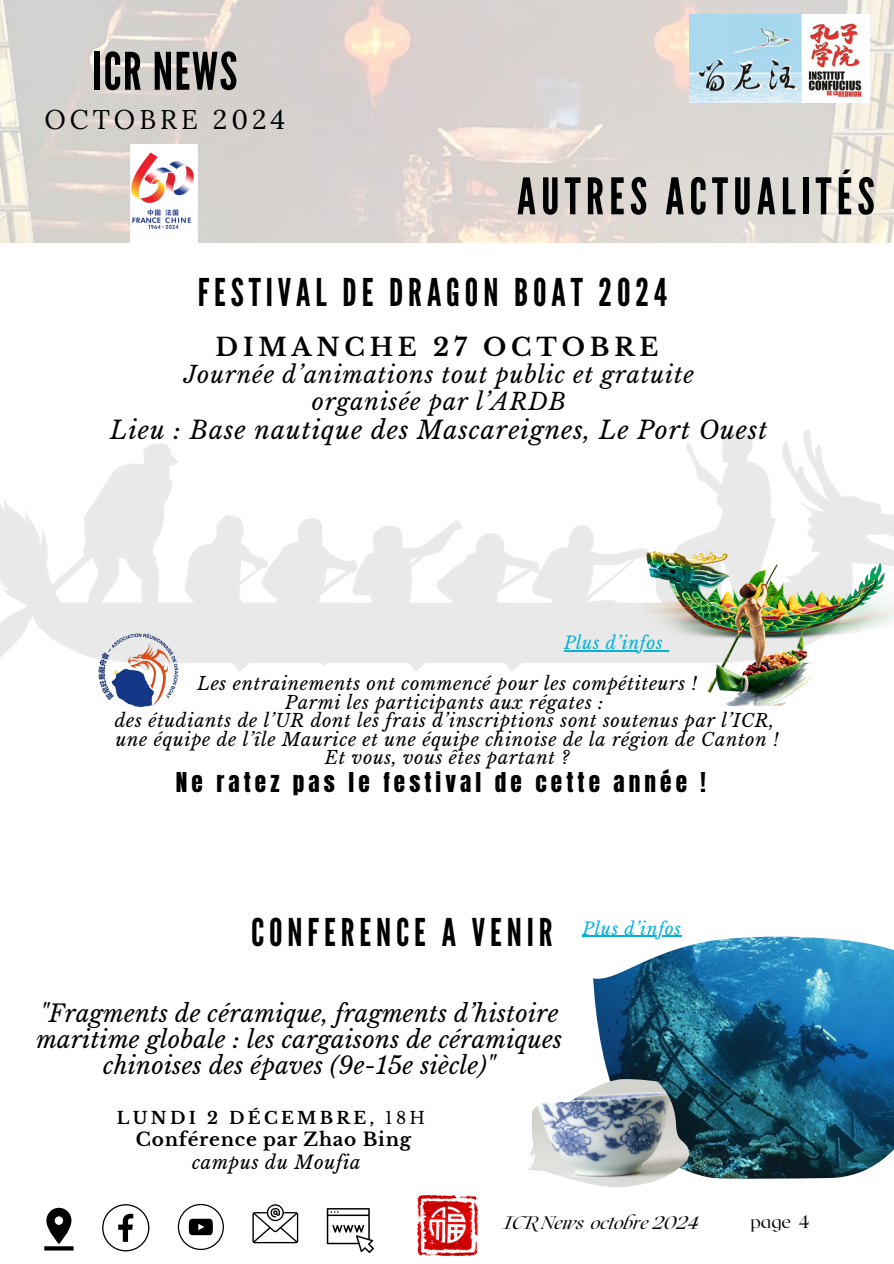
<style>
.page{position:relative;width:894px;height:1264px;background:#fff}
.page>*{position:absolute;margin:0;border:0;box-sizing:border-box;transform-origin:0 0}
.t1{font:51.6px "League Gothic";letter-spacing:.03em;color:#000}
.t2{font:50.25px "League Gothic";letter-spacing:.105em;color:#000}
.t3{font:38.25px "League Gothic";letter-spacing:.13em;color:#000}
.t4{font:27px "Lora";letter-spacing:.145em;color:#000}
.t5{font:italic 24.75px "Libre Baskerville";letter-spacing:.04em;color:#000}
.t6{font:700 24.75px "Libre Baskerville";letter-spacing:.195em;color:#000}
.t7{font:italic 23.7px/25.8px "Libre Baskerville";letter-spacing:.01em;color:#000;text-align:center}
.t8{font:italic 23.25px/27px "Libre Baskerville";letter-spacing:.04em;color:#000;text-align:center}
.t9{font:23.25px "Anton";letter-spacing:.175em;color:#000}
.t10{font:700 18.45px "Libre Baskerville";letter-spacing:.04em;color:#000}
.t11{font:italic 18.45px "Libre Baskerville";letter-spacing:.04em;color:#000}
.t12{font:italic 18px "Libre Baskerville";letter-spacing:.04em;color:#000}
.t13{font:italic 300 18px "Roxborough CF";color:#000}
.t14{font:300 18px "Roxborough CF";color:#000}
.t15{font:italic 17.25px "Libre Baskerville";letter-spacing:.04em;color:#0bb1d3}
.t16{font:700 16.8px "Libre Baskerville";letter-spacing:.195em;color:#000}
.s1{font-weight:400}
</style>
<div class="page">
<svg style="left:102px;top:1204px;width:47px;height:47px"></svg>
<svg style="left:327px;top:1208px;width:47px;height:44px"></svg>
<svg style="left:178px;top:1203px;width:46px;height:46px"></svg>
<svg style="left:44px;top:1207px;width:30px;height:43px"></svg>
<svg style="left:252px;top:1204px;width:46px;height:39px"></svg>
<img style="left:0;top:0;width:893px;height:242px">
<img style="left:689px;top:15px;width:180px;height:87px">
<img style="left:417px;top:1195px;width:61px;height:61px">
<img style="left:0;top:430px;width:893px;height:241px">
<img style="left:644px;top:551px;width:249px;height:154px">
<img style="left:130px;top:144px;width:68px;height:98px">
<img style="left:89px;top:630px;width:94px;height:78px">
<img style="left:593px;top:936px;width:300px;height:242px">
<hr style="left:564px;top:650px;width:52px;height:1px;background:#0bb1d3">
<hr style="left:621px;top:650px;width:42px;height:1px;background:#0bb1d3">
<hr style="left:582px;top:935px;width:99px;height:1px;background:#0bb1d3">
<img style="left:528px;top:1079px;width:161px;height:108px">
<p class="t1" style="left:92px;top:41px;width:146px">ICR NEWS</p>
<p class="t4" style="left:44px;top:102px;width:242px">OCTOBRE 2024</p>
<p class="t2" style="left:517px;top:167px;width:359px">AUTRES ACTUALITÉS</p>
<p class="t3" style="left:198px;top:270px;width:470px">FESTIVAL DE DRAGON BOAT 2024</p>
<h3 class="t6" style="left:215px;top:332px;width:444px">DIMANCHE 27 OCTOBRE</h3>
<p class="t8" style="left:184px;top:362px;width:511px">Journée d’animations tout public et gratuite organisée par l’ARDB</p>
<h3 class="t5" style="left:110px;top:414px;width:659px">Lieu : Base nautique des Mascareignes, Le Port Ouest</h3>
<h2 class="t15" style="left:564px;top:632px;width:100px">Plus d’infos</h2>
<p class="t12" style="left:197px;top:672px;width:501px">Les entrainements ont commencé pour les compétiteurs !</p>
<p class="t12" style="left:285px;top:691px;width:320px">Parmi les participants aux régates :</p>
<h1 class="t12" style="left:115px;top:709px;width:660px">des étudiants de l’UR dont les frais d’inscriptions sont soutenus par l’ICR,</h1>
<h2 class="t12" style="left:116px;top:728px;width:664px">une équipe de l’île Maurice et une équipe chinoise de la région de Canton !</h2>
<p class="t12" style="left:325px;top:746px;width:246px">Et vous, vous êtes partant ?</p>
<p class="t9" style="left:176px;top:765px;width:531px">Ne ratez pas le festival de cette année !</p>
<p class="t3" style="left:251px;top:910px;width:303px">CONFERENCE A VENIR</p>
<p class="t15" style="left:582px;top:917px;width:100px">Plus d’infos</p>
<p class="t7" style="left:36px;top:1001px;width:527px">"Fragments de céramique, fragments d’histoire maritime globale : les cargaisons de céramiques chinoises des épaves (9e-15e siècle)"</p>
<p class="t16" style="left:117px;top:1107px;width:310px">LUNDI 2 DÉCEMBRE, <span class="s1">18H</span></p>
<p class="t10" style="left:136px;top:1128px;width:277px">Conférence par Zhao Bing</p>
<p class="t11" style="left:192px;top:1150px;width:170px">campus du Moufia</p>
<p class="t13" style="left:503px;top:1211px;width:196px">ICR News octobre 2024</p>
<p class="t14" style="left:750px;top:1210px;width:61px">page 4</p>
</div>
